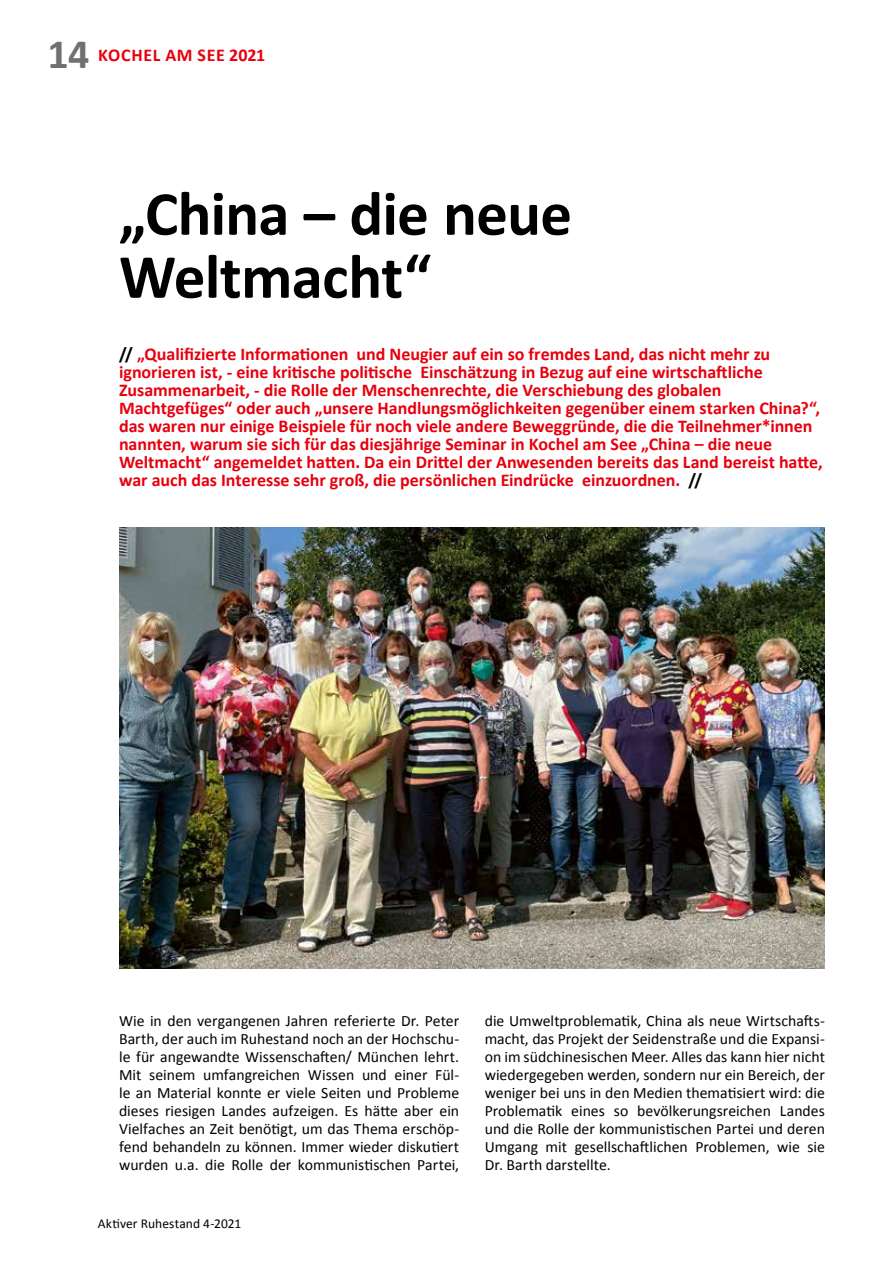
<style>
.page{position:relative;width:893px;height:1263px;background:#fff}
.page>*{position:absolute;margin:0;border:0;box-sizing:border-box;transform-origin:0 0}
.t1{font:700 63px/63px "Calibri";letter-spacing:-.01em;color:#000}
.t2{font:700 42px "Calibri";color:#6f7070}
.t3{font:700 18px/18px "Calibri";color:#e7000e}
.t4{font:700 18px "Calibri";letter-spacing:.035em;color:#e7000e}
.t5{font:15.75px/18px "Calibri";color:#000;text-align:justify}
.t6{font:13.5px "Calibri";letter-spacing:.005em;color:#000}
.s1{color:#000}
</style>
<div class="page">
<img style="left:119px;top:527px;width:706px;height:441px">
<h2 class="t2" style="left:47px;top:27px;width:43px">14</h2>
<p class="t4" style="left:98px;top:44px;width:169px">KOCHEL AM SEE 2021</p>
<h1 class="t1" style="left:119px;top:182px;width:454px">„China – die neue<br>Weltmacht“</h1>
<p class="t3" style="left:119px;top:345px;width:705px"><span class="s1">//</span> „Qualifizierte Informationen und Neugier auf ein so fremdes Land, das nicht mehr zu ignorieren ist, - eine kritische politische Einschätzung in Bezug auf eine wirtschaftliche Zusammenarbeit, - die Rolle der Menschenrechte, die Verschiebung des globalen Machtgefüges“ oder auch „unsere Handlungsmöglichkeiten gegenüber einem starken China?“, das waren nur einige Beispiele für noch viele andere Beweggründe, die die Teilnehmer*innen nannten, warum sie sich für das diesjährige Seminar in Kochel am See „China – die neue Weltmacht“ angemeldet hatten. Da ein Drittel der Anwesenden bereits das Land bereist hatte, war auch das Interesse sehr groß, die persönlichen Eindrücke einzuordnen. <span class="s1">//</span></p>
<p class="t5" style="left:119px;top:1012px;width:342px">Wie in den vergangenen Jahren referierte Dr. Peter Barth, der auch im Ruhestand noch an der Hochschu&shy;le für angewandte Wissenschaften/ München lehrt.<br>Mit seinem umfangreichen Wissen und einer Fül&shy;le an Material konnte er viele Seiten und Probleme dieses riesigen Landes aufzeigen. Es hätte aber ein Vielfaches an Zeit benötigt, um das Thema erschöp&shy;fend behandeln zu können. Immer wieder diskutiert wurden u.a. die Rolle der kommunistischen Partei,</p>
<p class="t5" style="left:485px;top:1012px;width:342px">die Umweltproblematik, China als neue Wirtschafts&shy;macht, das Projekt der Seidenstraße und die Expansi&shy;on im südchinesischen Meer. Alles das kann hier nicht wiedergegeben werden, sondern nur ein Bereich, der weniger bei uns in den Medien thematisiert wird: die Problematik eines so bevölkerungsreichen Landes und die Rolle der kommunistischen Partei und deren Umgang mit gesellschaftlichen Problemen, wie sie Dr. Barth darstellte.</p>
<p class="t6" style="left:98px;top:1215px;width:145px">Aktiver Ruhestand 4-2021</p>
</div>
